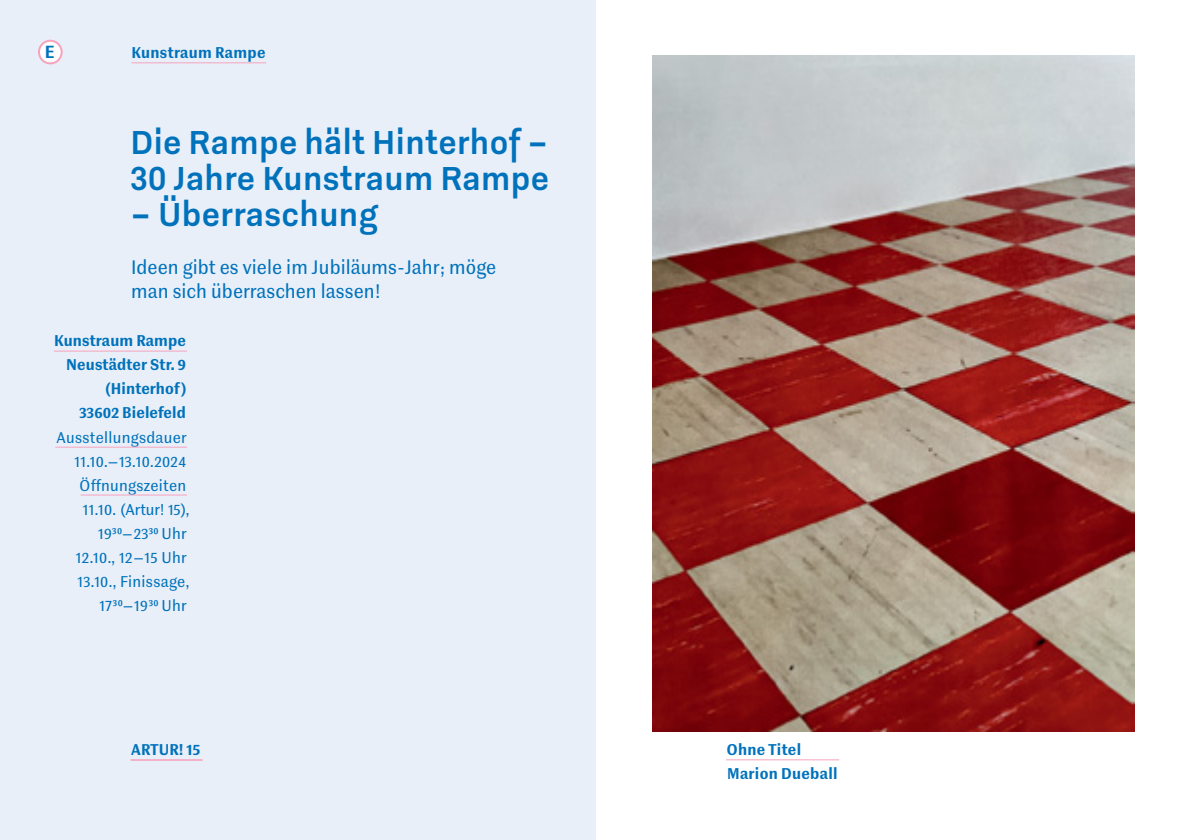
<style>
.page{position:relative;width:1191px;height:840px;background:#fff}
.page>*{position:absolute;margin:0;border:0;box-sizing:border-box;transform-origin:0 0}
.t1{font:500 36px/36px "Godfrey";letter-spacing:.01em;color:#0072bc}
.t2{font:20px/24px "Contemporary Sans";letter-spacing:.005em;color:#0072bc}
.t3{font:700 18px "Contemporary Sans";color:#0072bc}
.t4{font:16px/24px "Contemporary Sans";letter-spacing:.02em;color:#0072bc;text-align:right}
.t5{font:700 16px/24px "Contemporary Sans";letter-spacing:.01em;color:#0072bc;text-align:right}
</style>
<div class="page">
<div style="left:0;top:0;width:595px;height:839px;background:#e9eff8"></div>
<hr style="left:130px;top:758px;width:72px;height:1px;background:#f6a3be">
<div style="left:39px;top:41px;width:23px;height:22px;background:#fff;border-radius:50%"></div>
<div style="left:38px;top:40px;width:25px;height:24px;border:2px solid #f6a3be;border-radius:50%"></div>
<img style="left:652px;top:55px;width:482px;height:675px">
<hr style="left:726px;top:758px;width:113px;height:1px;background:#f6a3be">
<hr style="left:54px;top:350px;width:133px;height:1px;background:#f6a3be">
<hr style="left:55px;top:446px;width:132px;height:1px;background:#f6a3be">
<hr style="left:81px;top:494px;width:106px;height:1px;background:#f6a3be">
<hr style="left:131px;top:62px;width:135px;height:1px;background:#f6a3be">
<hr style="left:131px;top:759px;width:72px;height:1px;background:#f6a3be">
<p class="t3" style="left:45px;top:42px;width:11px">E</p>
<p class="t5" style="left:131px;top:41px;width:135px">Kunstraum Rampe</p>
<h1 class="t1" style="left:130px;top:124px;width:420px">Die Rampe hält Hinterhof –<br>30 Jahre Kunstraum Rampe</h1>
<h1 class="t1" style="left:130px;top:196px;width:249px">– Überraschung</h1>
<p class="t2" style="left:131px;top:256px;width:367px">Ideen gibt es viele im Jubiläums-Jahr; möge man sich überraschen lassen!</p>
<p class="t5" style="left:54px;top:329px;width:134px">Kunstraum Rampe<br>Neustädter Str. 9 (Hinterhof)<br>33602 Bielefeld</p>
<p class="t4" style="left:57px;top:425px;width:134px">Ausstellungsdauer<br>11.10.—13.10.2024<br>Öffnungszeiten<br>11.10. (Artur! 15),<br>1930—2330 Uhr<br>12.10., 12—15 Uhr<br>13.10., Finissage,<br>1730—1930 Uhr</p>
<p class="t5" style="left:131px;top:737px;width:71px">ARTUR! 15</p>
<p class="t5" style="left:727px;top:737px;width:112px;text-align:left">Ohne Titel<br>Marion Dueball</p>
</div>
